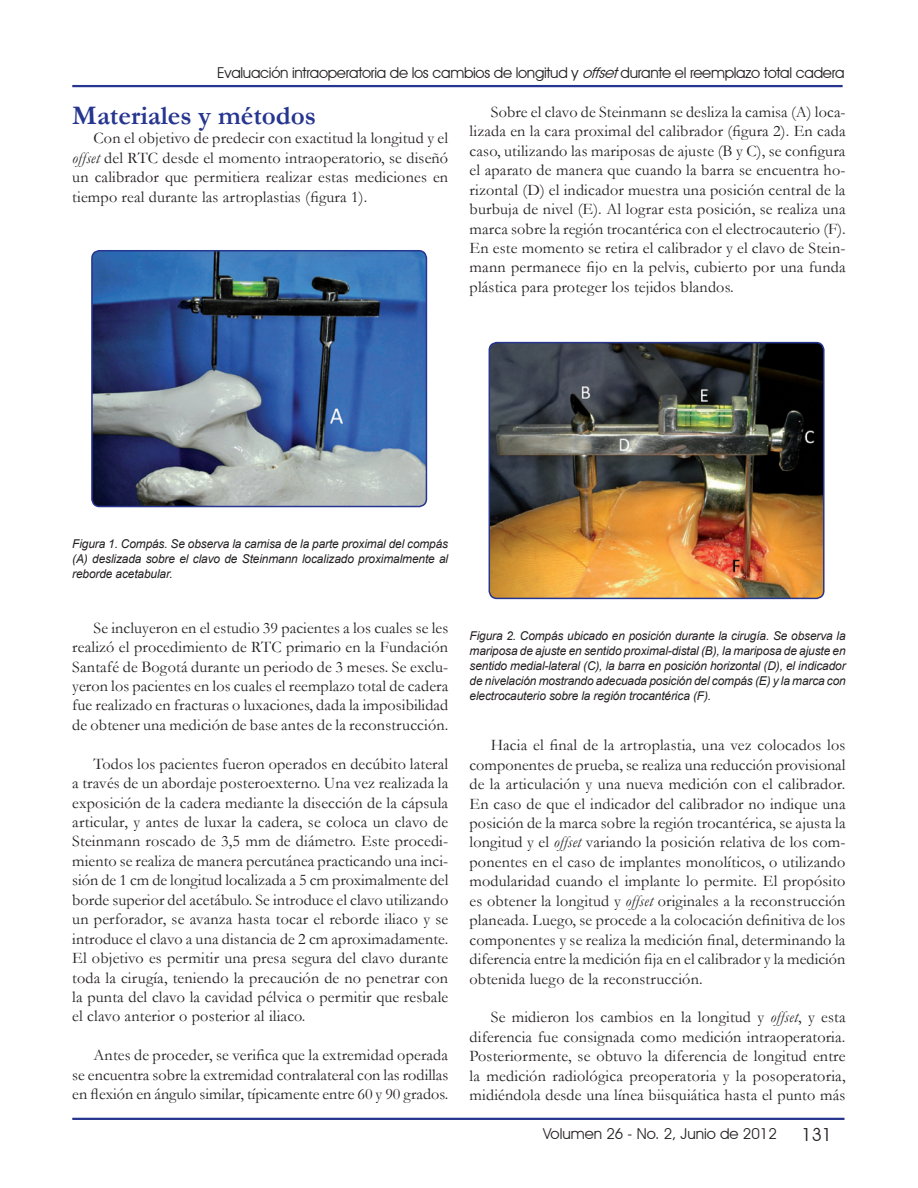
<style>
.page{position:relative;width:918px;height:1188px;background:#fff}
.page>*{position:absolute;margin:0;border:0;box-sizing:border-box;transform-origin:0 0}
.SUBTÍTULO{font:700 27px "Garamond";color:#26358f}
.t1{font:18px "Avant Garde IT Cby BT";color:#231f20}
.TEXTO_CORRIDO{font:16.2px/19.5px "Garamond";letter-spacing:.01em;color:#231f20;text-align:justify}
.t2{font:15px "Avant Garde IT Cby BT";letter-spacing:-.02em;color:#231f20}
.t3{font:15px "Avant Garde IT Cby BT";color:#231f20}
.PIEDEFOTO{font:italic 12.15px/15px "Arial";letter-spacing:-.01em;color:#231f20;text-align:justify}
.s1{font-style:italic}
</style>
<div class="page">
<hr style="left:72px;top:1118px;width:773px;height:2px;background:#26358f">
<hr style="left:72px;top:85px;width:771px;height:2px;background:#26358f">
<img style="left:93px;top:251px;width:333px;height:256px">
<div style="left:91px;top:250px;width:336px;height:257px;border:2px solid #26358f;border-radius:8px"></div>
<img style="left:489px;top:343px;width:333px;height:255px">
<div style="left:489px;top:342px;width:336px;height:257px;border:2px solid #26358f;border-radius:8px"></div>
<p class="t2" style="left:217px;top:64px;width:629px">Evaluación intraoperatoria de los cambios de longitud y <span class="s1">offset</span>durante el reemplazo total cadera</p>
<p class="SUBTÍTULO" style="left:72px;top:97px;width:245px">Materiales y métodos</p>
<p class="TEXTO_CORRIDO" style="left:72px;top:128px;width:377px;text-indent:21px">Con el objetivo de predecir con exactitud la longitud y el <span class="s1">offset</span> del RTC desde el momento intraoperatorio, se diseñó un calibrador que permitiera realizar estas mediciones en tiempo real durante las artroplastias (figura 1).</p>
<p class="TEXTO_CORRIDO" style="left:470px;top:102px;width:378px;text-indent:21px">Sobre el clavo de Steinmann se desliza la camisa (A) loca&shy;lizada en la cara proximal del calibrador (figura 2). En cada caso, utilizando las mariposas de ajuste (B y C), se configura el aparato de manera que cuando la barra se encuentra ho&shy;rizontal (D) el indicador muestra una posición central de la burbuja de nivel (E). Al lograr esta posición, se realiza una marca sobre la región trocantérica con el electrocauterio (F).<br>En este momento se retira el calibrador y el clavo de Stein&shy;mann permanece fijo en la pelvis, cubierto por una funda plástica para proteger los tejidos blandos.</p>
<p class="PIEDEFOTO" style="left:72px;top:537px;width:378px">Figura 1. Compás. Se observa la camisa de la parte proximal del compás (A) deslizada sobre el clavo de Steinmann localizado proximalmente al reborde acetabular.</p>
<p class="TEXTO_CORRIDO" style="left:72px;top:617px;width:378px;text-indent:21px">Se incluyeron en el estudio 39 pacientes a los cuales se les realizó el procedimiento de RTC primario en la Fundación Santafé de Bogotá durante un periodo de 3 meses. Se exclu&shy;yeron los pacientes en los cuales el reemplazo total de cadera fue realizado en fracturas o luxaciones, dada la imposibilidad de obtener una medición de base antes de la reconstrucción.</p>
<p class="TEXTO_CORRIDO" style="left:72px;top:753px;width:378px;text-indent:21px">Todos los pacientes fueron operados en decúbito lateral a través de un abordaje posteroexterno. Una vez realizada la exposición de la cadera mediante la disección de la cápsula articular, y antes de luxar la cadera, se coloca un clavo de Steinmann roscado de 3,5 mm de diámetro. Este procedi&shy;miento se realiza de manera percutánea practicando una inci&shy;sión de 1 cm de longitud localizada a 5 cm proximalmente del borde superior del acetábulo. Se introduce el clavo utilizando un perforador, se avanza hasta tocar el reborde iliaco y se introduce el clavo a una distancia de 2 cm aproximadamente.<br>El objetivo es permitir una presa segura del clavo durante toda la cirugía, teniendo la precaución de no penetrar con la punta del clavo la cavidad pélvica o permitir que resbale el clavo anterior o posterior al iliaco.</p>
<p class="TEXTO_CORRIDO" style="left:72px;top:1045px;width:378px;text-indent:21px">Antes de proceder, se verifica que la extremidad operada se encuentra sobre la extremidad contralateral con las rodillas en flexión en ángulo similar, típicamente entre 60 y 90 grados.</p>
<p class="PIEDEFOTO" style="left:470px;top:629px;width:378px">Figura 2. Compás ubicado en posición durante la cirugía. Se observa la mariposa de ajuste en sentido proximal-distal (B), la mariposa de ajuste en sentido medial-lateral (C), la barra en posición horizontal (D), el indicador de nivelación mostrando adecuada posición del compás (E) y la marca con electrocauterio sobre la región trocantérica (F).</p>
<p class="TEXTO_CORRIDO" style="left:470px;top:735px;width:378px;text-indent:21px">Hacia el final de la artroplastia, una vez colocados los componentes de prueba, se realiza una reducción provisional de la articulación y una nueva medición con el calibrador.<br>En caso de que el indicador del calibrador no indique una posición de la marca sobre la región trocantérica, se ajusta la longitud y el <span class="s1">offset</span> variando la posición relativa de los com&shy;ponentes en el caso de implantes monolíticos, o utilizando modularidad cuando el implante lo permite. El propósito es obtener la longitud y <span class="s1">offset</span> originales a la reconstrucción planeada. Luego, se procede a la colocación definitiva de los componentes y se realiza la medición final, determinando la diferencia entre la medición fija en el calibrador y la medición obtenida luego de la reconstrucción.</p>
<p class="TEXTO_CORRIDO" style="left:470px;top:1007px;width:378px;text-indent:21px">Se midieron los cambios en la longitud y <span class="s1">offset</span>, y esta diferencia fue consignada como medición intraoperatoria.<br>Posteriormente, se obtuvo la diferencia de longitud entre la medición radiológica preoperatoria y la posoperatoria, midiéndola desde una línea biisquiática hasta el punto más</p>
<p class="t3" style="left:543px;top:1125px;width:235px">Volumen 26 - No. 2, Junio de 2012</p>
<p class="t1" style="left:802px;top:1124px;width:32px">131</p>
</div>
